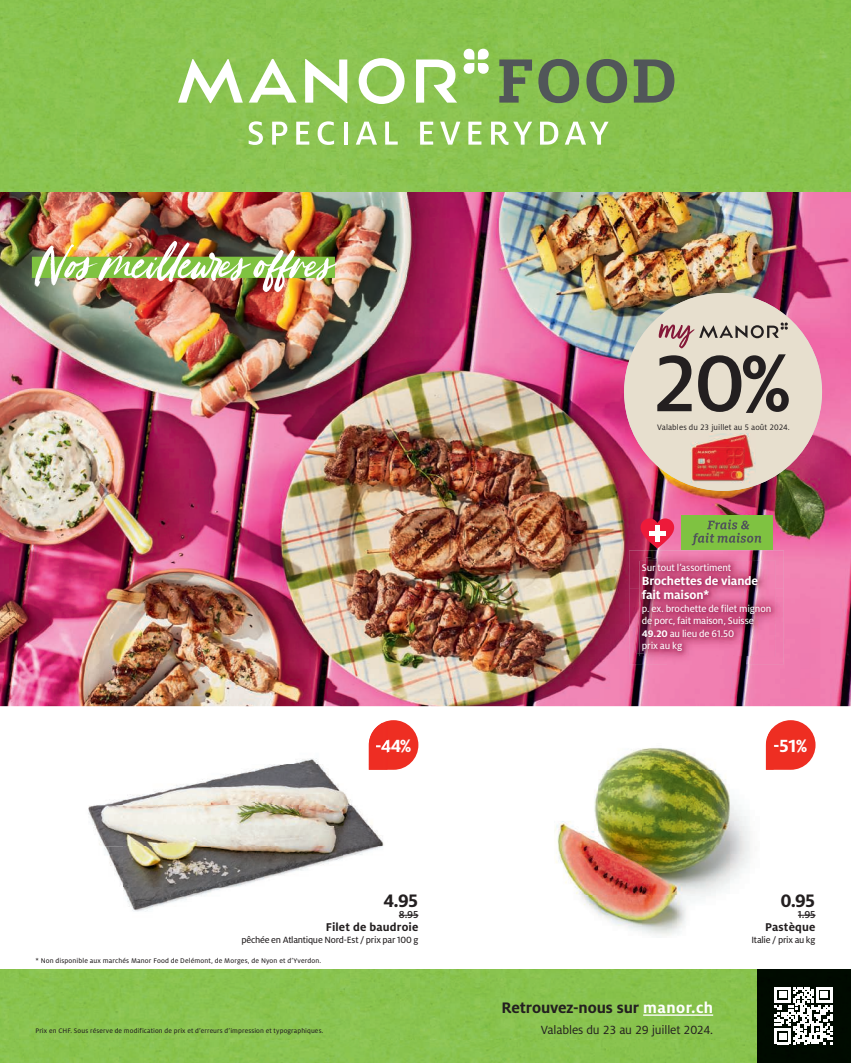
<style>
.page{position:relative;width:851px;height:1063px;background:#fff}
.page>*{position:absolute;margin:0;border:0;box-sizing:border-box;transform-origin:0 0}
.t1{font:500 88.62px "Milofor Manor";color:#231f20}
.t2{font:60px "Pink Lemonade";letter-spacing:.005em;color:#fff}
.t3{font:700 20px "Milofor Manor";color:#231f20}
.t4{font:700 19.5px "Milofor Manor";color:#fff}
.t5{font:700 16.88px "Milofor Manor";letter-spacing:-.01em;color:#231f20}
.t6{font:700 13.12px/14.4px "Milofor Manor";letter-spacing:-.01em;color:#fff}
.t7{font:13.12px "Milofor Manor";letter-spacing:-.015em;color:#231f20}
.t8{font:700 12.5px "Milofor Manor";letter-spacing:.01em;color:#231f20}
.t9{font:500 11.25px "Milofor Manor";color:#231f20}
.t10{font:10.62px/12.5px "Milofor Manor Text";letter-spacing:-.015em;color:#fff}
.t11{font:10px "Milofor Manor Text";letter-spacing:-.025em;color:#231f20}
.t12{font:8.75px "Milofor Manor";letter-spacing:.01em;color:#231f20}
.t13{font:7.5px "Milofor Manor Text";letter-spacing:.015em;color:#231f20}
.t14{font:7.25px "Milofor Manor Text";letter-spacing:.015em;color:#231f20}
.s1{font-family:"Milofor Manor";font-weight:700}
.s2{color:#fff}
</style>
<div class="page">
<div style="left:0;top:1039px;width:756px;height:24px;background:#89c34f"></div>
<div style="left:0;top:969px;width:756px;height:70px;background:#89c34f"></div>
<img style="left:0;top:191px;width:850px;height:515px">
<div style="left:756px;top:969px;width:94px;height:94px;background:#000a00"></div>
<div style="left:0;top:0;width:850px;height:191px;background:#89c34f"></div>
<svg style="left:499px;top:60px;width:33px;height:43px"></svg>
<svg style="left:538px;top:59px;width:41px;height:44px;background:#6c8a54"></svg>
<svg style="left:586px;top:59px;width:41px;height:44px;background:#6b8a53"></svg>
<svg style="left:633px;top:60px;width:41px;height:43px;background:#698553"></svg>
<svg style="left:463px;top:49px;width:25px;height:25px"></svg>
<svg style="left:416px;top:60px;width:41px;height:43px"></svg>
<svg style="left:358px;top:58px;width:46px;height:46px"></svg>
<svg style="left:305px;top:59px;width:42px;height:44px"></svg>
<svg style="left:178px;top:59px;width:119px;height:44px"></svg>
<svg style="left:248px;top:121px;width:15px;height:24px"></svg>
<svg style="left:272px;top:122px;width:15px;height:23px"></svg>
<svg style="left:296px;top:122px;width:13px;height:23px"></svg>
<svg style="left:317px;top:121px;width:17px;height:24px"></svg>
<svg style="left:343px;top:122px;width:4px;height:23px"></svg>
<svg style="left:356px;top:122px;width:21px;height:23px"></svg>
<svg style="left:385px;top:122px;width:12px;height:23px"></svg>
<svg style="left:420px;top:122px;width:13px;height:23px"></svg>
<svg style="left:440px;top:122px;width:20px;height:23px"></svg>
<svg style="left:468px;top:122px;width:13px;height:23px"></svg>
<svg style="left:491px;top:122px;width:41px;height:23px"></svg>
<svg style="left:540px;top:122px;width:18px;height:23px"></svg>
<svg style="left:564px;top:122px;width:44px;height:23px"></svg>
<div style="left:624px;top:293px;width:197px;height:198px;background:#e7dfce;border-radius:50%"></div>
<img style="left:690px;top:434px;width:65px;height:49px">
<svg style="left:658px;top:323px;width:129px;height:25px"></svg>
<img style="left:608px;top:748px;width:108px;height:22px">
<img style="left:555px;top:770px;width:195px;height:166px">
<svg style="left:729px;top:720px;width:86px;height:51px"></svg>
<img style="left:293px;top:758px;width:25px;height:6px">
<img style="left:88px;top:764px;width:296px;height:124px">
<img style="left:123px;top:888px;width:101px;height:24px">
<svg style="left:343px;top:720px;width:75px;height:50px"></svg>
<svg style="left:376px;top:740px;width:11px;height:13px"></svg>
<svg style="left:640px;top:518px;width:34px;height:31px"></svg>
<div style="left:649px;top:531px;width:16px;height:5px;background:#fff"></div>
<div style="left:654px;top:525px;width:5px;height:16px;background:#fff"></div>
<svg style="left:774px;top:987px;width:58px;height:57px"></svg>
<div style="left:32px;top:257px;width:303px;height:21px;background:#7fc241"></div>
<hr style="left:643px;top:1014px;width:70px;height:2px;background:#fff">
<svg style="left:399px;top:915px;width:19px;height:1px"></svg>
<svg style="left:797px;top:915px;width:18px;height:1px"></svg>
<div style="left:680px;top:515px;width:92px;height:34px;background:#7fc241"></div>
<svg style="left:691px;top:519px;width:70px;height:26px"></svg>
<img style="left:629px;top:550px;width:154px;height:38px">
<img style="left:629px;top:588px;width:38px;height:76px">
<img style="left:745px;top:588px;width:38px;height:76px">
<img style="left:667px;top:656px;width:78px;height:8px">
<img style="left:635px;top:557px;width:23px;height:96px">
<img style="left:639px;top:561px;width:136px;height:95px">
<img style="left:639px;top:561px;width:18px;height:93px">
<h2 class="t2" style="left:35px;top:232px;width:304px">Nosmeilleuresoffres</h2>
<h1 class="t1" style="left:653px;top:329px;width:138px">20%</h1>
<p class="t12" style="left:657px;top:424px;width:134px">Valables du 23 juillet au 5 août 2024.</p>
<p class="t10" style="left:641px;top:562px;width:91px">Sur tout l’assortiment</p>
<p class="t6" style="left:641px;top:575px;width:118px">Brochettes de viande fait maison*</p>
<p class="t10" style="left:641px;top:603px;width:131px">p. ex. brochette de filet mignon de porc, fait maison, Suisse<br><span class="s1">49.20</span> au lieu de 61.50<br>prix au kg</p>
<h3 class="t4" style="left:375px;top:740px;width:37px">-44%</h3>
<h3 class="t4" style="left:773px;top:740px;width:35px">-51%</h3>
<h3 class="t3" style="left:383px;top:895px;width:36px">4.95</h3>
<p class="t9" style="left:399px;top:908px;width:21px">8.95</p>
<p class="t8" style="left:325px;top:923px;width:94px">Filet de baudroie</p>
<p class="t11" style="left:241px;top:937px;width:178px">pêchée en Atlantique Nord-Est / prix par 100 g</p>
<p class="t13" style="left:35px;top:958px;width:287px">* Non disponible aux marchés Manor Food de Delémont, de Morges, de Nyon et d’Yverdon.</p>
<p class="t14" style="left:35px;top:1028px;width:289px">Prix en CHF. Sous réserve de modification de prix et d’erreurs d’impression et typographiques.</p>
<h3 class="t5" style="left:501px;top:1002px;width:213px">Retrouvez-nous sur <span class="s2">manor.ch</span></h3>
<p class="t7" style="left:540px;top:1026px;width:174px">Valables du 23 au 29 juillet 2024.</p>
<h3 class="t3" style="left:780px;top:895px;width:36px">0.95</h3>
<p class="t9" style="left:797px;top:908px;width:19px">1.95</p>
<p class="t8" style="left:765px;top:923px;width:52px">Pastèque</p>
<p class="t11" style="left:751px;top:937px;width:66px">Italie / prix au kg</p>
</div>
